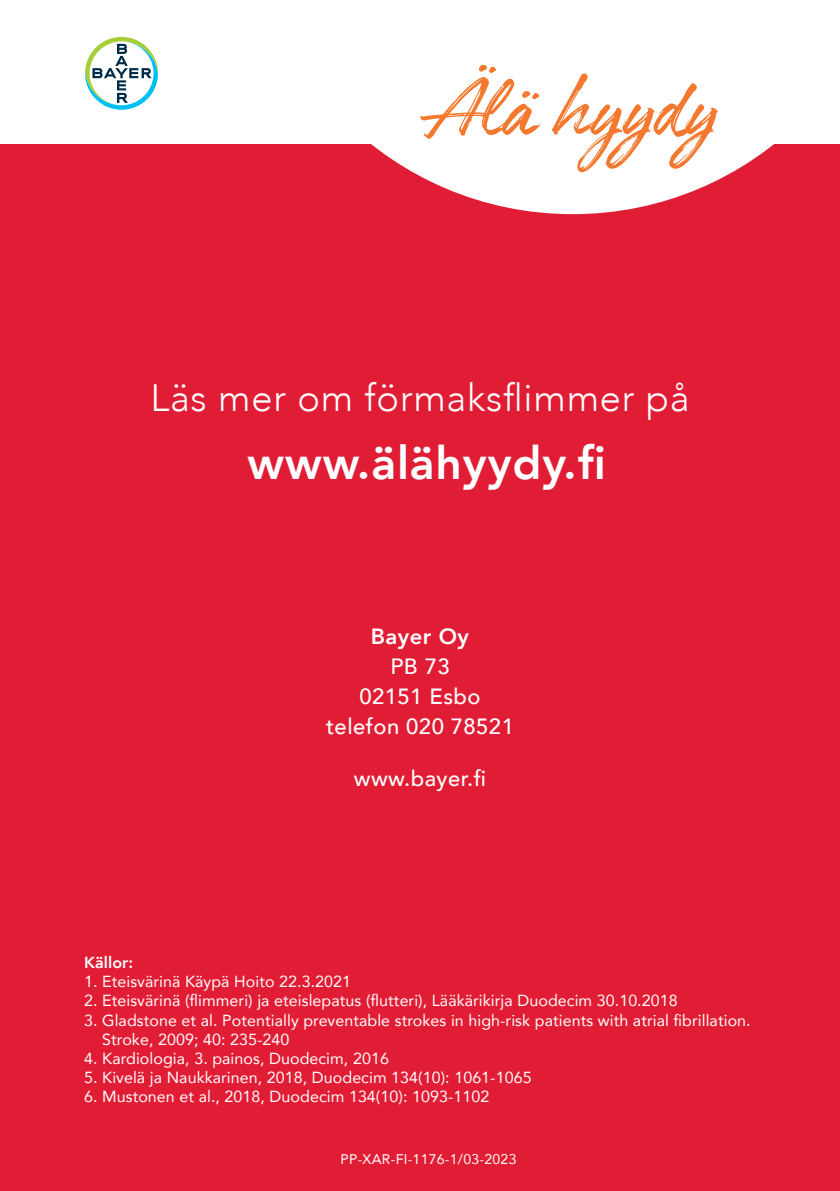
<style>
.page{position:relative;width:840px;height:1191px;background:#fff}
.page>*{position:absolute;margin:0;border:0;box-sizing:border-box;transform-origin:0 0}
.t1{font:800 46px "Avenir";letter-spacing:.02em;color:#fff}
.t2{font:300 38px "Avenir";letter-spacing:.02em;color:#fff}
.t3{font:500 22px/30px "Avenir";letter-spacing:.02em;color:#fff;text-align:center}
.t4{font:800 22px "Avenir";letter-spacing:.02em;color:#fff}
.t5{font:16px/19.2px "Avenir";letter-spacing:.005em;color:#fff}
.t6{font:800 16px "Avenir";letter-spacing:.005em;color:#fff}
.t7{font:14px "Avenir";letter-spacing:.02em;color:#fff}
</style>
<div class="page">
<div style="left:0;top:0;width:839px;height:1191px;background:#e11d35"></div>
<div style="left:0;top:0;width:839px;height:143px;background:#fff"></div>
<svg style="left:248px;top:64px;width:591px;height:150px;fill:#fff"></svg>
<svg style="left:85px;top:37px;width:73px;height:73px"></svg>
<svg style="left:420px;top:65px;width:120px;height:74px"></svg>
<svg style="left:551px;top:73px;width:166px;height:99px"></svg>
<h2 class="t2" style="left:150px;top:375px;width:540px">Läs mer om förmaksflimmer på</h2>
<h1 class="t1" style="left:247px;top:427px;width:359px">www.älähyydy.fi</h1>
<h3 class="t4" style="left:371px;top:619px;width:100px">Bayer Oy</h3>
<h3 class="t3" style="left:326px;top:650px;width:189px">PB 73<br>02151 Esbo telefon 020 78521</h3>
<h3 class="t3" style="left:354px;top:762px;width:133px">www.bayer.fi</h3>
<p class="t6" style="left:84px;top:950px;width:51px">Källor:</p>
<p class="t5" style="left:84px;top:971px;width:268px">1. Eteisvärinä Käypä Hoito 22.3.2021</p>
<p class="t5" style="left:84px;top:990px;width:594px">2. Eteisvärinä (flimmeri) ja eteislepatus (flutteri), Lääkärikirja Duodecim 30.10.2018</p>
<p class="t5" style="left:102px;top:1010px;width:649px;text-indent:-18px">3. Gladstone et al. Potentially preventable strokes in high-risk patients with atrial fibrillation.<br>Stroke, 2009; 40: 235-240</p>
<p class="t5" style="left:84px;top:1048px;width:306px">4. Kardiologia, 3. painos, Duodecim, 2016</p>
<p class="t5" style="left:84px;top:1067px;width:448px">5. Kivelä ja Naukkarinen, 2018, Duodecim 134(10): 1061-1065</p>
<p class="t5" style="left:84px;top:1086px;width:406px">6. Mustonen et al., 2018, Duodecim 134(10): 1093-1102</p>
<p class="t7" style="left:340px;top:1147px;width:177px">PP-XAR-FI-1176-1/03-2023</p>
</div>
